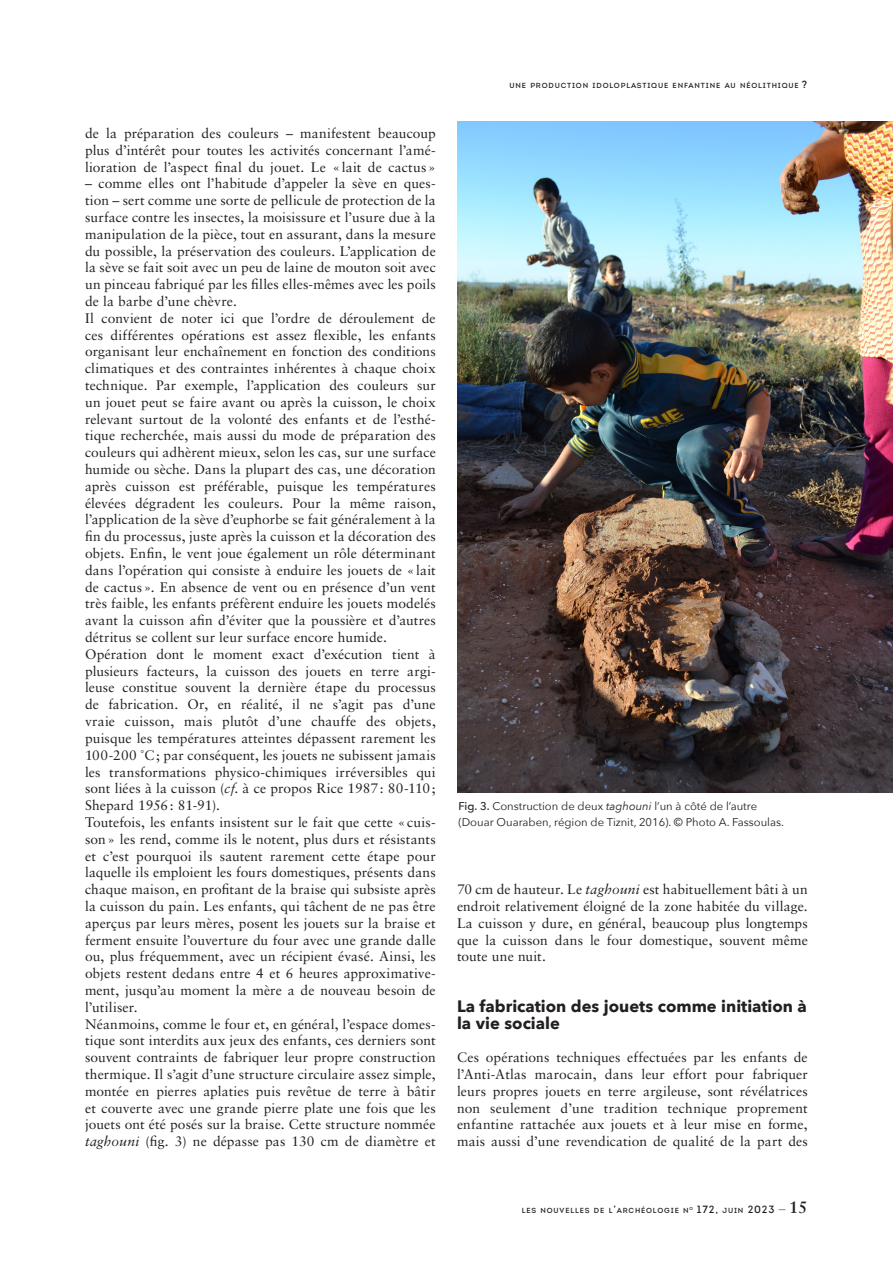
<style>
.page{position:relative;width:893px;height:1263px;background:#fff}
.page>*{position:absolute;margin:0;border:0;box-sizing:border-box;transform-origin:0 0}
.intertitre_01{font:700 16.5px/16.8px "Avenir Next";color:#231f20}
.normal_nouvelles{font:13.8px/16.8px "Sabon";letter-spacing:.01em;color:#231f20;text-align:justify}
.légende{font:11.25px/15.8px "Avenir Next";color:#231f20}
.t1{font:10.5px "Intro";letter-spacing:.08em;color:#231f20}
.t2{font:7.35px "Intro";letter-spacing:.115em;color:#231f20}
.t3{font:4.35px "Intro";color:#231f20}
.s1{font-style:italic}
.s2{font-size:10.5px}
.s3{font-weight:500}
.s4{font-size:7.35px}
.s5{font-family:"Sabon";font-size:13.5px;color:#808285}
.s6{font-family:"Sabon";font-weight:700;font-size:16.5px}
</style>
<div class="page">
<img style="left:458px;top:121px;width:435px;height:672px">
<p class="normal_nouvelles" style="left:85px;top:125px;width:352px">de la préparation des couleurs – manifestent beaucoup plus d’intérêt pour toutes les activités concernant l’amé&shy;lioration de l’aspect final du jouet. Le «lait de cactus»</p>
<p class="normal_nouvelles" style="left:85px;top:175px;width:352px">– comme elles ont l’habitude d’appeler la sève en ques&shy;tion – sert comme une sorte de pellicule de protection de la surface contre les insectes, la moisissure et l’usure due à la manipulation de la pièce, tout en assurant, dans la mesure du possible, la préservation des couleurs. L’application de la sève se fait soit avec un peu de laine de mouton soit avec un pinceau fabriqué par les filles elles-mêmes avec les poils de la barbe d’une chèvre.</p>
<p class="normal_nouvelles" style="left:85px;top:309px;width:352px">Il convient de noter ici que l’ordre de déroulement de ces différentes opérations est assez flexible, les enfants organisant leur enchaînement en fonction des conditions climatiques et des contraintes inhérentes à chaque choix technique. Par exemple, l’application des couleurs sur un jouet peut se faire avant ou après la cuisson, le choix relevant surtout de la volonté des enfants et de l’esthé&shy;tique recherchée, mais aussi du mode de préparation des couleurs qui adhèrent mieux, selon les cas, sur une surface humide ou sèche. Dans la plupart des cas, une décoration après cuisson est préférable, puisque les températures élevées dégradent les couleurs. Pour la même raison, l’application de la sève d’euphorbe se fait généralement à la fin du processus, juste après la cuisson et la décoration des objets. Enfin, le vent joue également un rôle déterminant dans l’opération qui consiste à enduire les jouets de «lait de cactus». En absence de vent ou en présence d’un vent très faible, les enfants préfèrent enduire les jouets modelés avant la cuisson afin d’éviter que la poussière et d’autres détritus se collent sur leur surface encore humide.</p>
<p class="normal_nouvelles" style="left:85px;top:645px;width:352px">Opération dont le moment exact d’exécution tient à plusieurs facteurs, la cuisson des jouets en terre argi&shy;leuse constitue souvent la dernière étape du processus de fabrication. Or, en réalité, il ne s’agit pas d’une vraie cuisson, mais plutôt d’une chauffe des objets, puisque les températures atteintes dépassent rarement les 100-200 ˚C; par conséquent, les jouets ne subissent jamais les transformations physico-chimiques irréversibles qui sont liées à la cuisson (<span class="s1">cf</span>. à ce propos Rice 1987: 80-110; Shepard 1956: 81-91).</p>
<p class="normal_nouvelles" style="left:85px;top:813px;width:352px">Toutefois, les enfants insistent sur le fait que cette «cuis&shy;son» les rend, comme ils le notent, plus durs et résistants et c’est pourquoi ils sautent rarement cette étape pour laquelle ils emploient les fours domestiques, présents dans chaque maison, en profitant de la braise qui subsiste après la cuisson du pain. Les enfants, qui tâchent de ne pas être aperçus par leurs mères, posent les jouets sur la braise et ferment ensuite l’ouverture du four avec une grande dalle ou, plus fréquemment, avec un récipient évasé. Ainsi, les objets restent dedans entre 4 et 6 heures approximative&shy;ment, jusqu’au moment la mère a de nouveau besoin de l’utiliser.</p>
<p class="normal_nouvelles" style="left:85px;top:1015px;width:352px">Néanmoins, comme le four et, en général, l’espace domes&shy;tique sont interdits aux jeux des enfants, ces derniers sont souvent contraints de fabriquer leur propre construction thermique. Il s’agit d’une structure circulaire assez simple, montée en pierres aplaties puis revêtue de terre à bâtir et couverte avec une grande pierre plate une fois que les jouets ont été posés sur la braise. Cette structure nommée <span class="s1">taghouni</span> (fig. 3) ne dépasse pas 130 cm de diamètre et</p>
<p class="t2" style="left:509px;top:80px;width:299px">UNE PRODUCTION IDOLOPLASTIQUE ENFANTINE AU NÉOLITHIQUE <span class="s2">?</span></p>
<p class="légende" style="left:458px;top:798px;width:327px"><span class="s3">Fig. 3.</span> Construction de deux <span class="s1">taghouni</span> l’un à côté de l’autre (Douar Ouaraben, région de Tiznit, 2016). © Photo A. Fassoulas.</p>
<p class="normal_nouvelles" style="left:457px;top:881px;width:352px">70 cm de hauteur. Le <span class="s1">taghouni</span> est habituellement bâti à un endroit relativement éloigné de la zone habitée du village.<br>La cuisson y dure, en général, beaucoup plus longtemps que la cuisson dans le four domestique, souvent même toute une nuit.</p>
<p class="intertitre_01" style="left:457px;top:997px;width:351px">La fabrication des jouets comme initiation à la vie sociale</p>
<p class="normal_nouvelles" style="left:457px;top:1049px;width:352px">Ces opérations techniques effectuées par les enfants de l’Anti-Atlas marocain, dans leur effort pour fabriquer leurs propres jouets en terre argileuse, sont révélatrices non seulement d’une tradition technique proprement enfantine rattachée aux jouets et à leur mise en forme, mais aussi d’une revendication de qualité de la part des</p>
<p class="t2" style="left:522px;top:1206px;width:168px">LES NOUVELLES DE L<span class="s2">’</span>ARCHÉOLOGIE N</p>
<p class="t3" style="left:690px;top:1205px;width:5px">O</p>
<p class="t1" style="left:697px;top:1203px;width:112px">172, <span class="s4">JUIN</span> 2023 <span class="s5">–</span> <span class="s6">15</span></p>
</div>
